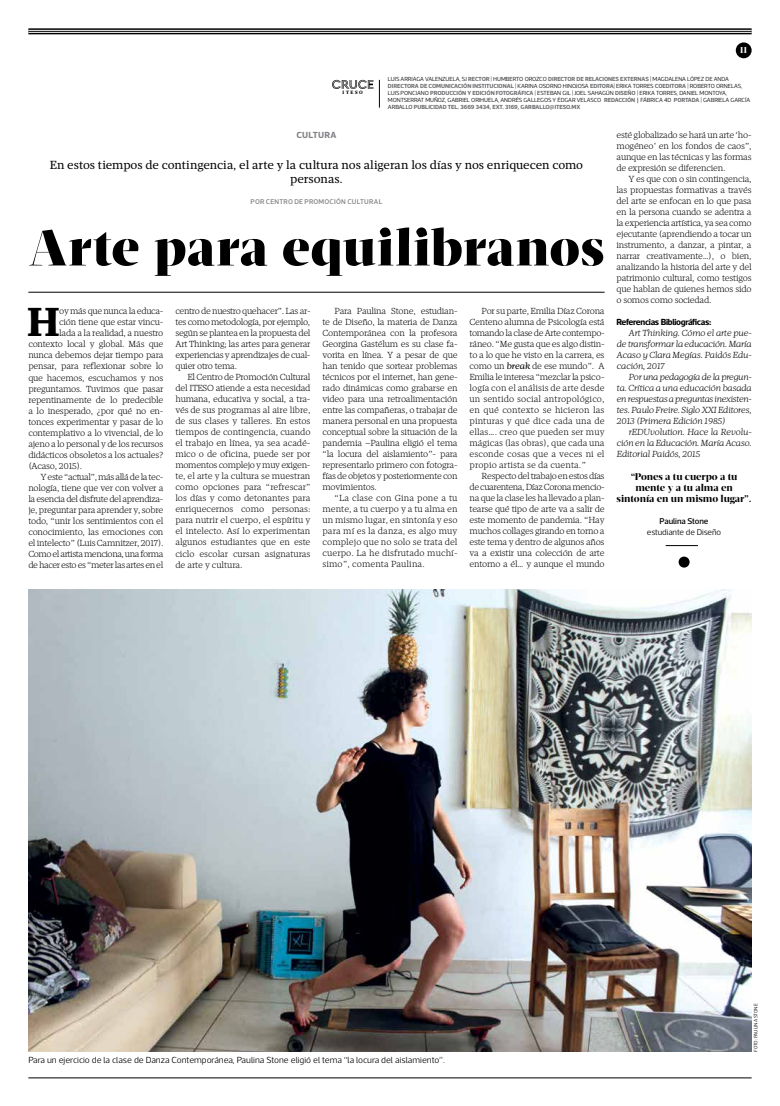
<style>
.page{position:relative;width:780px;height:1106px;background:#fff}
.page>*{position:absolute;margin:0;border:0;box-sizing:border-box;transform-origin:0 0}
.t1{font:900 52px "Mafra Display";letter-spacing:.01em;color:#000}
.t2{font:700 41.4px "Mafra";color:#000}
.t3{font:12px/14px "Mafra";color:#000;text-align:center}
.t4{font:700 10px/11px "Mafra Display";letter-spacing:-.01em;color:#000;text-align:center}
.t5{font:700 9.4px "Mafra Display";color:#fff}
.t6{font:300 9px/11px "Mafra";letter-spacing:-.025em;color:#000;text-align:justify}
.t7{font:italic 300 9px/11px "Mafra";letter-spacing:-.025em;color:#000;text-align:justify}
.t8{font:300 9px "Acto";color:#000}
.t9{font:300 9px "Mafra";letter-spacing:-.045em;color:#000}
.t10{font:300 9px "Mafra";letter-spacing:-.05em;color:#000}
.t11{font:700 9px "Acto";letter-spacing:-.035em;color:#000}
.t12{font:700 9px "Acto";letter-spacing:.025em;color:#808285}
.t13{font:300 8.5px "Acto";letter-spacing:-.01em;color:#000}
.t14{font:500 8.5px "Acto";letter-spacing:-.01em;color:#000}
.t15{font:500 7px "Acto";letter-spacing:.03em;color:#808285}
.t16{font:300 6px/7px "Acto";letter-spacing:-.01em;color:#000}
.t17{font:300 5px "Acto";letter-spacing:-.035em;color:#000}
.t18{font:700 4.8px "Mafra";letter-spacing:.32em;color:#000}
.s1{font-weight:700;color:#6d6e71}
.s2{font-family:"Calibri";font-weight:400}
.s3{font-weight:400;font-style:italic}
</style>
<div class="page">
<div style="left:735px;top:42px;width:16px;height:16px;background:#000;border-radius:50%"></div>
<div style="left:28px;top:28px;width:723px;height:6px;background:#252525"></div>
<hr style="left:28px;top:30px;width:723px;height:1px;background:#fff">
<hr style="left:28px;top:32px;width:723px;height:1px;background:#fff">
<hr style="left:28px;top:1077px;width:723px;height:1px;background:#000">
<svg style="left:332px;top:80px;width:41px;height:9px"></svg>
<svg style="left:379px;top:80px;width:1px;height:28px"></svg>
<hr style="left:28px;top:292px;width:576px;height:1px;background:#000">
<img style="left:28px;top:589px;width:723px;height:462px">
<hr style="left:665px;top:545px;width:33px;height:1px;background:#000">
<div style="left:678px;top:556px;width:11px;height:11px;background:#000;border-radius:50%"></div>
<p class="t18" style="left:342px;top:90px;width:22px">ITESO</p>
<p class="t5" style="left:739px;top:44px;width:9px">11</p>
<p class="t16" style="left:388px;top:76px;width:364px">LUIS ARRIAGA VALENZUELA, SJ <span class="s1">RECTOR</span> | HUMBERTO OROZCO <span class="s1">DIRECTOR DE RELACIONES EXTERNAS</span> | MAGDALENA LÓPEZ DE ANDA <span class="s1">DIRECTORA DE COMUNICACIÓN INSTITUCIONAL</span> | KARINA OSORNO HINOJOSA <span class="s1">EDITORA</span>| ERIKA TORRES <span class="s1">COEDITORA</span> | ROBERTO ORNELAS, LUIS PONCIANO <span class="s1">PRODUCCIÓN Y EDICIÓN FOTOGRÁFICA</span> | ESTEBAN GIL | JOEL SAHAGÚN <span class="s1">DISEÑO</span> | ERIKA TORRES, DANIEL MONTOYA, MONTSERRAT MUÑOZ, GABRIEL ORIHUELA, ANDRÉS GALLEGOS Y ÉDGAR VELASCO <span class="s1">REDACCIÓN</span> <span class="s2">|</span> FÁBRICA 4D <span class="s1">PORTADA</span> | GABRIELA GARCÍA ARBALLO <span class="s1">PUBLICIDAD TEL. 3669 3434, EXT. 3169, GARBALLO@ITESO.MX</span></p>
<p class="t6" style="left:616px;top:130px;width:136px">esté globalizado se hará un arte ‘ho&shy;mogéneo’ en los fondos de caos”, aunque en las técnicas y las formas de expresión se diferencien.</p>
<p class="t6" style="left:616px;top:174px;width:136px;text-indent:12px">Y es que con o sin contingencia, las propuestas formativas a través del arte se enfocan en lo que pasa en la persona cuando se adentra a la experiencia artística, ya sea como ejecutante (aprendiendo a tocar un instrumento, a danzar, a pintar, a narrar creativamente…), o bien, analizando la historia del arte y del patrimonio cultural, como testigos que hablan de quienes hemos sido o somos como sociedad.</p>
<p class="t11" style="left:616px;top:317px;width:96px">Referencias Bibliográficas:</p>
<p class="t7" style="left:616px;top:328px;width:136px;text-indent:12px">Art Thinking. Cómo el arte pue&shy;de transformar la educación. María Acaso y Clara Megías. Paidós Edu&shy;cación, 2017</p>
<p class="t7" style="left:616px;top:372px;width:137px;text-indent:12px">Por una pedagogía de la pregun&shy;ta. Crítica a una educación basada en respuestas a preguntas inexisten&shy;tes. Paulo Freire. Siglo XXI Editores, 2013 (Primera Edición 1985)</p>
<p class="t7" style="left:616px;top:427px;width:136px;text-indent:12px">rEDUvolution. Hace la Revolu&shy;ción en la Educación. María Acaso.<br>Editorial Paidós, 2015</p>
<p class="t12" style="left:296px;top:130px;width:41px">CULTURA</p>
<h3 class="t3" style="left:50px;top:158px;width:534px">En estos tiempos de contingencia, el arte y la cultura nos aligeran los días y nos enriquecen como personas.</h3>
<p class="t15" style="left:250px;top:198px;width:133px">POR CENTRO DE PROMOCIÓN CULTURAL</p>
<h1 class="t1" style="left:28px;top:216px;width:577px">Arte para equilibranos</h1>
<p class="t6" style="left:469px;top:306px;width:137px;text-indent:12px">Por su parte, Emilia Díaz Corona Centeno alumna de Psicología está tomando la clase de Arte contempo&shy;ráneo. “Me gusta que es algo distin&shy;to a lo que he visto en la carrera, es como un <span class="s3">break</span> de ese mundo”. A Emilia le interesa “mezclar la psico&shy;logía con el análisis de arte desde un sentido social antropológico, en qué contexto se hicieron las pinturas y qué dice cada una de ellas…. creo que pueden ser muy mágicas (las obras), que cada una esconde cosas que a veces ni el propio artista se da cuenta.”</p>
<p class="t6" style="left:469px;top:470px;width:137px;text-indent:12px">Respecto del trabajo en estos días de cuarentena, Díaz Corona mencio&shy;na que la clase les ha llevado a plan&shy;tearse qué tipo de arte va a salir de este momento de pandemia. “Hay muchos collages girando en torno a este tema y dentro de algunos años va a existir una colección de arte entorno a él… y aunque el mundo</p>
<p class="t4" style="left:616px;top:470px;width:136px">“Pones a tu cuerpo a tu mente y a tu alma en sintonía en un mismo lugar”.</p>
<p class="t6" style="left:322px;top:306px;width:137px;text-indent:12px">Para Paulina Stone, estudian&shy;te de Diseño, la materia de Danza Contemporánea con la profesora Georgina Gastélum es su clase fa&shy;vorita en línea. Y a pesar de que han tenido que sortear problemas técnicos por el internet, han gene&shy;rado dinámicas como grabarse en video para una retroalimentación entre las compañeras, o trabajar de manera personal en una propuesta conceptual sobre la situación de la pandemia –Paulina eligió el tema “la locura del aislamiento”- para representarlo primero con fotogra&shy;fías de objetos y posteriormente con movimientos.</p>
<p class="t6" style="left:322px;top:493px;width:137px;text-indent:12px">“La clase con Gina pone a tu mente, a tu cuerpo y a tu alma en un mismo lugar, en sintonía y eso para mí es la danza, es algo muy complejo que no solo se trata del cuerpo. La he disfrutado muchí&shy;simo”, comenta Paulina.</p>
<p class="t6" style="left:175px;top:306px;width:137px">centro de nuestro quehacer”. Las ar&shy;tes como metodología, por ejemplo, según se plantea en la propuesta del Art Thinking; las artes para generar experiencias y aprendizajes de cual&shy;quier otro tema.</p>
<p class="t6" style="left:175px;top:372px;width:136px;text-indent:12px">El Centro de Promoción Cultural del ITESO atiende a esta necesidad humana, educativa y social, a tra&shy;vés de sus programas al aire libre, de sus clases y talleres. En estos tiempos de contingencia, cuando el trabajo en línea, ya sea acadé&shy;mico o de oficina, puede ser por momentos complejo y muy exigen&shy;te, el arte y la cultura se muestran como opciones para “refrescar” los días y como detonantes para enriquecernos como personas: para nutrir el cuerpo, el espíritu y el intelecto. Así lo experimentan algunos estudiantes que en este ciclo escolar cursan asignaturas de arte y cultura.</p>
<h2 class="t2" style="left:27px;top:297px;width:34px">H</h2>
<p class="t6" style="left:59px;top:306px;width:106px">oy más que nunca la educa-</p>
<p class="t6" style="left:59px;top:317px;width:106px">ción tiene que estar vincu-</p>
<p class="t6" style="left:59px;top:328px;width:106px">lada a la realidad, a nuestro</p>
<p class="t6" style="left:28px;top:339px;width:136px">contexto local y global. Más que</p>
<p class="t6" style="left:28px;top:350px;width:136px">nunca debemos dejar tiempo para</p>
<p class="t6" style="left:28px;top:361px;width:136px">pensar, para reflexionar sobre lo</p>
<p class="t6" style="left:28px;top:372px;width:136px">que hacemos, escuchamos y nos</p>
<p class="t6" style="left:28px;top:383px;width:136px">preguntamos. Tuvimos que pasar</p>
<p class="t6" style="left:28px;top:394px;width:136px">repentinamente de lo predecible</p>
<p class="t6" style="left:28px;top:405px;width:136px">a lo inesperado, ¿por qué no en-</p>
<p class="t6" style="left:28px;top:416px;width:136px">tonces experimentar y pasar de lo</p>
<p class="t6" style="left:28px;top:427px;width:136px">contemplativo a lo vivencial, de lo</p>
<p class="t6" style="left:28px;top:438px;width:136px">ajeno a lo personal y de los recursos</p>
<p class="t6" style="left:28px;top:449px;width:136px">didácticos obsoletos a los actuales?</p>
<p class="t6" style="left:28px;top:460px;width:55px">(Acaso, 2015).</p>
<p class="t9" style="left:40px;top:471px;width:124px">Y este “actual”, más allá de la tec-</p>
<p class="t6" style="left:28px;top:482px;width:136px">nología, tiene que ver con volver a</p>
<p class="t6" style="left:28px;top:493px;width:136px">la esencia del disfrute del aprendiza-</p>
<p class="t6" style="left:28px;top:504px;width:136px">je, preguntar para aprender y, sobre</p>
<p class="t6" style="left:28px;top:515px;width:136px">todo, “unir los sentimientos con el</p>
<p class="t6" style="left:28px;top:526px;width:136px">conocimiento, las emociones con</p>
<p class="t6" style="left:28px;top:537px;width:137px">el intelecto” (Luis Camnitzer, 2017).</p>
<p class="t10" style="left:28px;top:548px;width:136px">Como el artista menciona, una forma</p>
<p class="t9" style="left:28px;top:559px;width:136px">de hacer esto es “meter las artes en el</p>
<p class="t14" style="left:659px;top:515px;width:50px">Paulina Stone</p>
<p class="t13" style="left:647px;top:527px;width:76px">estudiante de Diseño</p>
<p class="t8" style="left:28px;top:1054px;width:418px">Para un ejercicio de la clase de Danza Contemporánea, Paulina Stone eligió el tema “la locura del aislamiento”.</p>
<p class="t17" style="left:752px;top:1051px;width:50px;rotate:-90deg">FOTO: PAULINA STONE</p>
</div>
